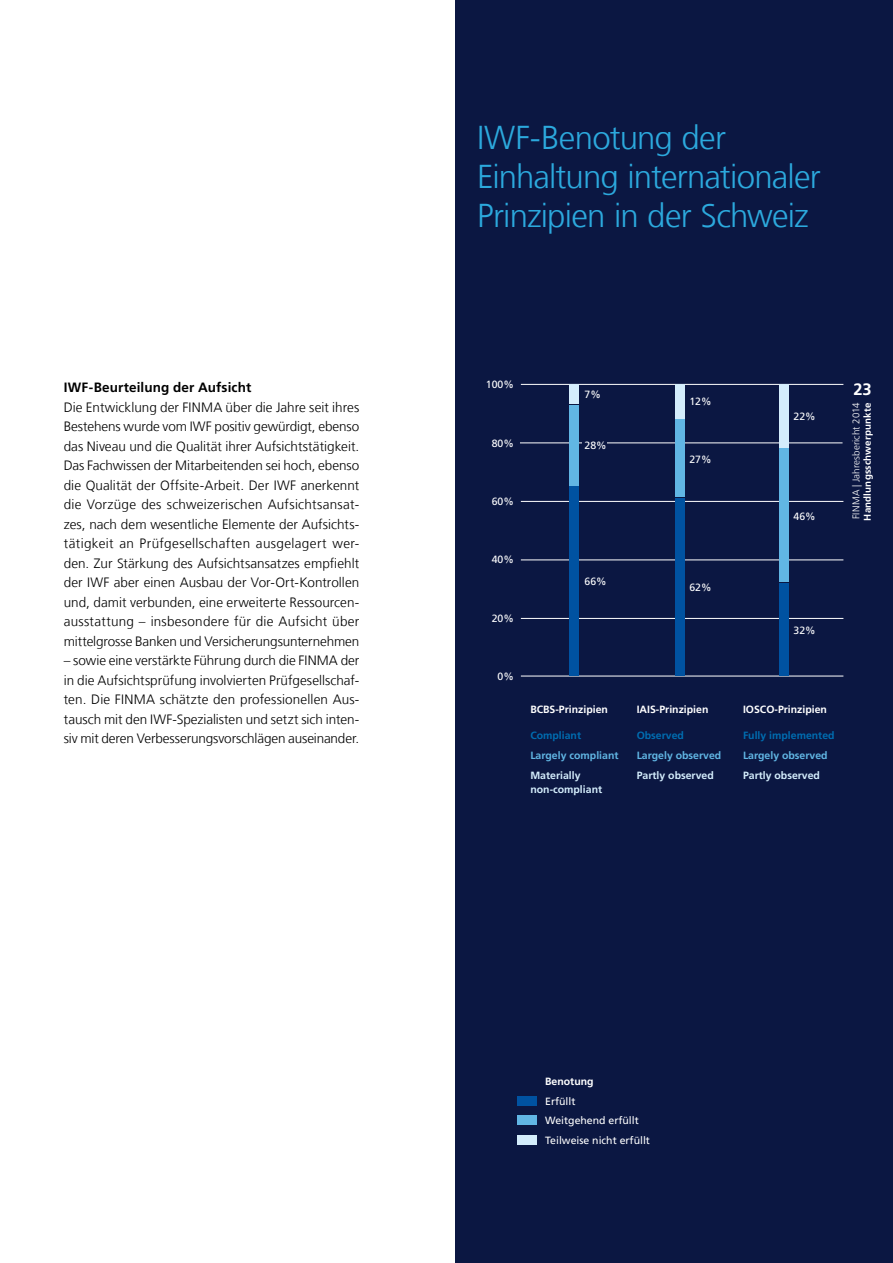
<style>
.page{position:relative;width:893px;height:1263px;background:#fff}
.page>*{position:absolute;margin:0;border:0;box-sizing:border-box;transform-origin:0 0}
.t1{font:300 33px/39px "Frutiger LT Com";letter-spacing:-.025em;color:#2ca9dd}
.t2{font:700 16.5px "Frutiger LT Com";color:#fff}
.t3{font:300 13.5px/19.5px "Frutiger LT Com";letter-spacing:-.01em;color:#000;text-align:justify}
.t4{font:700 13.5px "Frutiger LT Com";letter-spacing:.01em;color:#000}
.t5{font:10.5px/19.5px "Frutiger LT Com";color:#fff}
.t6{font:700 10.5px "Frutiger LT Com";color:#fff}
.t7{font:700 10.5px/13.5px "Frutiger LT Com";color:#d4edfc}
.t8{font:700 10.5px "Frutiger LT Com";color:#61b6e4}
.t9{font:700 10.5px "Frutiger LT Com";color:#006db1}
.t10{font:300 9.75px "Frutiger LT Com";letter-spacing:.015em;color:#fff}
.t11{font:700 9.75px "Frutiger LT Com";letter-spacing:.02em;color:#fff}
</style>
<div class="page">
<div style="left:455px;top:0;width:438px;height:1263px;background:#0b1742"></div>
<hr style="left:520px;top:443px;width:322px;height:1px;background:#fff">
<hr style="left:521px;top:618px;width:322px;height:1px;background:#fff">
<hr style="left:521px;top:560px;width:322px;height:1px;background:#fff">
<hr style="left:521px;top:501px;width:322px;height:1px;background:#fff">
<hr style="left:521px;top:384px;width:322px;height:1px;background:#fff">
<hr style="left:521px;top:676px;width:322px;height:1px;background:#fff">
<div style="left:675px;top:384px;width:9px;height:35px;background:#d4edfc"></div>
<div style="left:675px;top:420px;width:9px;height:77px;background:#61b6e4"></div>
<div style="left:675px;top:498px;width:9px;height:178px;background:#0052a1"></div>
<div style="left:569px;top:384px;width:10px;height:20px;background:#d4edfc"></div>
<div style="left:569px;top:405px;width:10px;height:80px;background:#61b6e4"></div>
<div style="left:569px;top:486px;width:10px;height:189px;background:#0052a1"></div>
<div style="left:582px;top:439px;width:24px;height:13px;background:#0b1742"></div>
<div style="left:779px;top:384px;width:10px;height:64px;background:#d4edfc"></div>
<div style="left:779px;top:449px;width:10px;height:133px;background:#61b6e4"></div>
<div style="left:779px;top:583px;width:10px;height:92px;background:#0052a1"></div>
<div style="left:518px;top:1096px;width:19px;height:9px;background:#0052a1"></div>
<div style="left:518px;top:1115px;width:19px;height:10px;background:#61b6e4"></div>
<div style="left:518px;top:1135px;width:19px;height:9px;background:#d4edfc"></div>
<p class="t4" style="left:64px;top:380px;width:189px">IWF-Beurteilung der Aufsicht</p>
<p class="t3" style="left:64px;top:398px;width:297px">Die Entwicklung der FINMA über die Jahre seit ihres Bestehens wurde vom IWF positiv gewürdigt, ebenso das Niveau und die Qualität ihrer Aufsichtstätigkeit.<br>Das Fachwissen der Mitarbeitenden sei hoch, ebenso die Qualität der Offsite-Arbeit. Der IWF anerkennt die Vorzüge des schweizerischen Aufsichtsansat&shy;zes, nach dem wesentliche Elemente der Aufsichts&shy;tätigkeit an Prüfgesellschaften ausgelagert wer&shy;den. Zur Stärkung des Aufsichtsansatzes empfiehlt der IWF aber einen Ausbau der Vor-Ort-Kontrollen und, damit verbunden, eine erweiterte Ressourcen&shy;ausstattung – insbesondere für die Aufsicht über mittelgrosse Banken und Versicherungsunternehmen</p>
<p class="t3" style="left:64px;top:651px;width:297px">– sowie eine verstärkte Führung durch die FINMA der in die Aufsichtsprüfung involvierten Prüfgesellschaf&shy;ten. Die FINMA schätzte den professionellen Aus&shy;tausch mit den IWF-Spezialisten und setzt sich inten&shy;siv mit deren Verbesserungsvorschlägen auseinander.</p>
<h1 class="t1" style="left:477px;top:118px;width:345px">IWF-Benotung der<br>Einhaltung internationaler<br>Prinzipien in der Schweiz</h1>
<p class="t5" style="left:486px;top:375px;width:30px">100%</p>
<p class="t5" style="left:492px;top:433px;width:24px">80%</p>
<p class="t5" style="left:492px;top:492px;width:24px">60%</p>
<p class="t5" style="left:492px;top:550px;width:24px">40%</p>
<p class="t5" style="left:492px;top:608px;width:24px">20%</p>
<p class="t5" style="left:498px;top:667px;width:18px">0%</p>
<p class="t5" style="left:584px;top:385px;width:18px">7%</p>
<p class="t5" style="left:584px;top:436px;width:24px">28%</p>
<p class="t5" style="left:584px;top:572px;width:24px">66%</p>
<p class="t5" style="left:689px;top:392px;width:24px">12%</p>
<p class="t5" style="left:689px;top:449px;width:24px">27%</p>
<p class="t5" style="left:689px;top:578px;width:24px">62%</p>
<p class="t5" style="left:794px;top:406px;width:24px">22%</p>
<p class="t5" style="left:794px;top:506px;width:24px">46%</p>
<p class="t5" style="left:794px;top:620px;width:24px">32%</p>
<p class="t6" style="left:530px;top:703px;width:79px">BCBS-Prinzipien</p>
<p class="t6" style="left:637px;top:703px;width:73px">IAIS-Prinzipien</p>
<p class="t6" style="left:743px;top:703px;width:86px">IOSCO-Prinzipien</p>
<p class="t9" style="left:530px;top:729px;width:52px">Compliant</p>
<p class="t9" style="left:637px;top:729px;width:49px">Observed</p>
<p class="t9" style="left:743px;top:729px;width:93px">Fully implemented</p>
<p class="t8" style="left:530px;top:749px;width:90px">Largely compliant</p>
<p class="t8" style="left:637px;top:749px;width:86px">Largely observed</p>
<p class="t8" style="left:743px;top:749px;width:86px">Largely observed</p>
<p class="t7" style="left:530px;top:769px;width:73px">Materially non-compliant</p>
<p class="t7" style="left:637px;top:769px;width:79px">Partly observed</p>
<p class="t7" style="left:743px;top:769px;width:79px">Partly observed</p>
<p class="t2" style="left:853px;top:380px;width:20px">23</p>
<p class="t10" style="left:851px;top:519px;width:118px;rotate:-90deg">FINMA | Jahresbericht 2014</p>
<p class="t11" style="left:862px;top:521px;width:119px;rotate:-90deg">Handlungsschwerpunkte</p>
<p class="t6" style="left:545px;top:1075px;width:50px">Benotung</p>
<p class="t5" style="left:545px;top:1091px;width:106px">Erfüllt<br>Weitgehend erfüllt<br>Teilweise nicht erfüllt</p>
</div>
